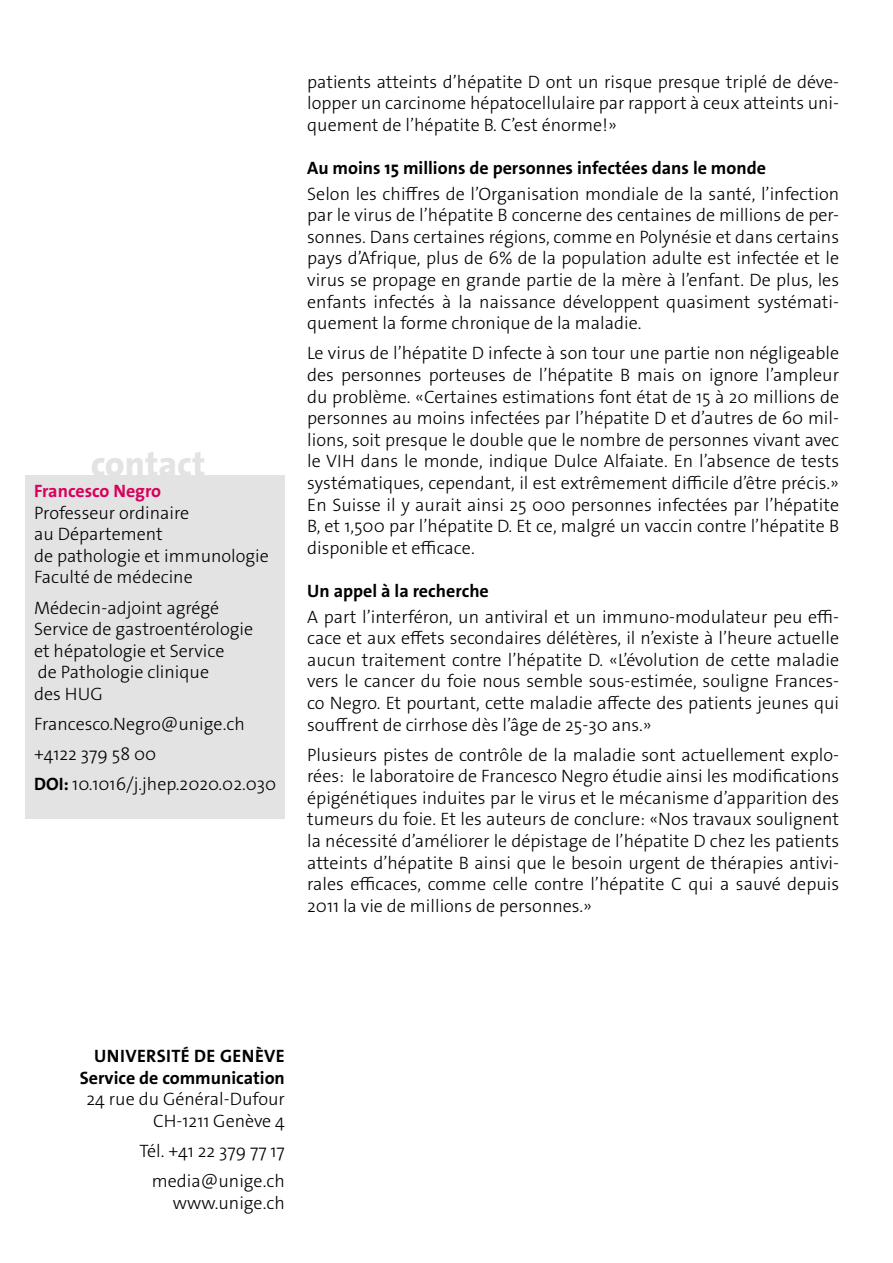
<style>
.page{position:relative;width:893px;height:1263px;background:#fff}
.page>*{position:absolute;margin:0;border:0;box-sizing:border-box;transform-origin:0 0}
.t1{font:800 35.7px "The Sans Os F";color:#e3e3e3}
.t2{font:300 18px/21.6px "The Sans Os F";color:#000;text-align:justify}
.t3{font:700 18px/21.6px "The Sans Os F";color:#000;text-align:right}
.t4{font:700 18px "The Sans Os F";color:#d8005b}
.s1{font-weight:700}
</style>
<div class="page">
<div style="left:26px;top:475px;width:259px;height:344px;background:#e3e3e3"></div>
<h1 class="t1" style="left:91px;top:441px;width:116px">contact</h1>
<p class="t4" style="left:34px;top:479px;width:129px">Francesco Negro</p>
<p class="t2" style="left:34px;top:502px;width:236px;text-align:left">Professeur ordinaire<br>au Département<br>de pathologie et immunologie<br>Faculté de médecine</p>
<p class="t2" style="left:34px;top:597px;width:221px;text-align:left">Médecin-adjoint agrégé<br>Service de gastroentérologie et hépatologie et Service<br>de Pathologie clinique<br>des HUG</p>
<p class="t2" style="left:34px;top:709px;width:244px;line-height:30.2px;text-align:left">Francesco.Negro@unige.ch +4122 379 58 00<br><span class="s1">DOI:</span> 10.1016/j.jhep.2020.02.030</p>
<p class="t2" style="left:307px;top:71px;width:533px">patients atteints d’hépatite D ont un risque presque triplé de déve&shy;lopper un carcinome hépatocellulaire par rapport à ceux atteints uni&shy;quement de l’hépatite B. C’est énorme!»</p>
<p class="t3" style="left:307px;top:157px;width:460px">Au moins 15 millions de personnes infectées dans le monde</p>
<p class="t2" style="left:307px;top:183px;width:533px">Selon les chiffres de l’Organisation mondiale de la santé, l’infection par le virus de l’hépatite B concerne des centaines de millions de per&shy;sonnes. Dans certaines régions, comme en Polynésie et dans certains pays d’Afrique, plus de 6% de la population adulte est infectée et le virus se propage en grande partie de la mère à l’enfant. De plus, les enfants infectés à la naissance développent quasiment systémati&shy;quement la forme chronique de la maladie.</p>
<p class="t2" style="left:307px;top:343px;width:533px">Le virus de l’hépatite D infecte à son tour une partie non négligeable des personnes porteuses de l’hépatite B mais on ignore l’ampleur du problème. «Certaines estimations font état de 15 à 20 millions de personnes au moins infectées par l’hépatite D et d’autres de 60 mil&shy;lions, soit presque le double que le nombre de personnes vivant avec le VIH dans le monde, indique Dulce Alfaiate. En l’absence de tests systématiques, cependant, il est extrêmement difficile d’être précis.» En Suisse il y aurait ainsi 25 000 personnes infectées par l’hépatite B, et 1,500 par l’hépatite D. Et ce, malgré un vaccin contre l’hépatite B disponible et efficace.</p>
<p class="t3" style="left:307px;top:580px;width:183px">Un appel à la recherche</p>
<p class="t2" style="left:307px;top:606px;width:533px">A part l’interféron, un antiviral et un immuno-modulateur peu effi&shy;cace et aux effets secondaires délétères, il n’existe à l’heure actuelle aucun traitement contre l’hépatite D. «L’évolution de cette maladie vers le cancer du foie nous semble sous-estimée, souligne Frances&shy;co Negro. Et pourtant, cette maladie affecte des patients jeunes qui souffrent de cirrhose dès l’âge de 25-30 ans.»</p>
<p class="t2" style="left:307px;top:744px;width:533px">Plusieurs pistes de contrôle de la maladie sont actuellement explo&shy;rées: le laboratoire de Francesco Negro étudie ainsi les modifications épigénétiques induites par le virus et le mécanisme d’apparition des tumeurs du foie. Et les auteurs de conclure: «Nos travaux soulignent la nécessité d’améliorer le dépistage de l’hépatite D chez les patients atteints d’hépatite B ainsi que le besoin urgent de thérapies antivi&shy;rales efficaces, comme celle contre l’hépatite C qui a sauvé depuis 2011 la vie de millions de personnes.»</p>
<p class="t3" style="left:80px;top:1045px;width:207px">UNIVERSITÉ DE GENÈVE<br>Service de communication</p>
<p class="t2" style="left:87px;top:1089px;width:200px;text-align:right">24 rue du Général-Dufour<br>CH-1211 Genève 4</p>
<p class="t2" style="left:139px;top:1136px;width:147px;line-height:30.2px;text-align:right">Tél. +41 22 379 77 17 media@unige.ch</p>
<p class="t2" style="left:173px;top:1192px;width:114px">www.unige.ch</p>
</div>
